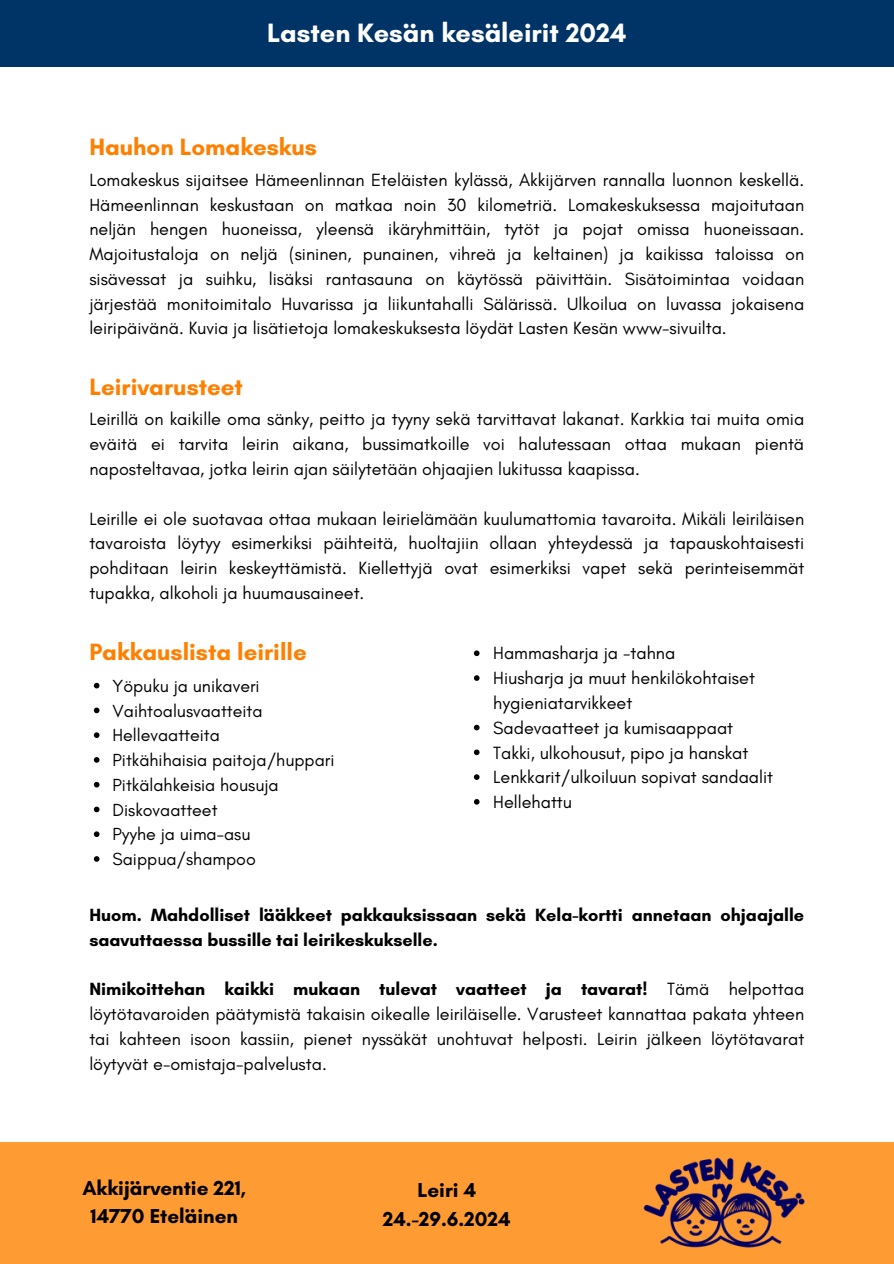
<style>
.page{position:relative;width:894px;height:1264px;background:#fff}
.page>*{position:absolute;margin:0;border:0;box-sizing:border-box;transform-origin:0 0}
.t1{font:700 27px "Glacial Indifference";color:#fff}
.t2{font:700 24px "Glacial Indifference";color:#ff8000}
.t3{font:700 20.55px/28.2px "Glacial Indifference";color:#000;text-align:center}
.t4{font:18px/24.8px "Glacial Indifference";color:#000;text-align:justify}
.t5{font:700 18px/24.8px "Glacial Indifference";color:#000}
.t6{font:17.85px "Glacial Indifference";color:#000}
.s1{font-weight:700}
</style>
<div class="page">
<div style="left:0;top:0;width:893px;height:66px;background:#036"></div>
<svg style="left:94px;top:682px;width:5px;height:6px"></svg>
<svg style="left:94px;top:707px;width:5px;height:6px"></svg>
<svg style="left:94px;top:732px;width:5px;height:6px"></svg>
<svg style="left:94px;top:757px;width:5px;height:5px"></svg>
<svg style="left:94px;top:781px;width:5px;height:6px"></svg>
<svg style="left:94px;top:806px;width:5px;height:6px"></svg>
<svg style="left:94px;top:831px;width:5px;height:6px"></svg>
<svg style="left:94px;top:856px;width:5px;height:5px"></svg>
<svg style="left:474px;top:650px;width:5px;height:6px"></svg>
<svg style="left:474px;top:675px;width:5px;height:6px"></svg>
<svg style="left:474px;top:724px;width:5px;height:6px"></svg>
<svg style="left:474px;top:749px;width:5px;height:6px"></svg>
<svg style="left:474px;top:774px;width:5px;height:6px"></svg>
<svg style="left:474px;top:799px;width:5px;height:5px"></svg>
<div style="left:0;top:1142px;width:893px;height:121px;background:#ff9b33"></div>
<img style="left:643px;top:1157px;width:162px;height:91px">
<h4 class="t1" style="left:267px;top:17px;width:361px">Lasten Kesän kesäleirit 2024</h4>
<h1 class="t2" style="left:89px;top:132px;width:229px">Hauhon Lomakeskus</h1>
<p class="t4" style="left:89px;top:167px;width:716px">Lomakeskus sijaitsee Hämeenlinnan Eteläisten kylässä, Akkijärven rannalla luonnon keskellä.<br>Hämeenlinnan keskustaan on matkaa noin 30 kilometriä. Lomakeskuksessa majoitutaan neljän hengen huoneissa, yleensä ikäryhmittäin, tytöt ja pojat omissa huoneissaan.<br>Majoitustaloja on neljä (sininen, punainen, vihreä ja keltainen) ja kaikissa taloissa on sisävessat ja suihku, lisäksi rantasauna on käytössä päivittäin. Sisätoimintaa voidaan järjestää monitoimitalo Huvarissa ja liikuntahalli Sälärissä. Ulkoilua on luvassa jokaisena leiripäivänä. Kuvia ja lisätietoja lomakeskuksesta löydät Lasten Kesän www-sivuilta.</p>
<h2 class="t2" style="left:89px;top:372px;width:155px">Leirivarusteet</h2>
<p class="t4" style="left:89px;top:407px;width:716px">Leirillä on kaikille oma sänky, peitto ja tyyny sekä tarvittavat lakanat. Karkkia tai muita omia eväitä ei tarvita leirin aikana, bussimatkoille voi halutessaan ottaa mukaan pientä naposteltavaa, jotka leirin ajan säilytetään ohjaajien lukitussa kaapissa.</p>
<h2 class="t4" style="left:89px;top:506px;width:716px">Leirille ei ole suotavaa ottaa mukaan leirielämään kuulumattomia tavaroita. Mikäli leiriläisen tavaroista löytyy esimerkiksi päihteitä, huoltajiin ollaan yhteydessä ja tapauskohtaisesti pohditaan leirin keskeyttämistä. Kiellettyjä ovat esimerkiksi vapet sekä perinteisemmät tupakka, alkoholi ja huumausaineet.</h2>
<p class="t2" style="left:89px;top:637px;width:219px">Pakkauslista leirille</p>
<p class="t4" style="left:493px;top:640px;width:183px">Hammasharja ja -tahna</p>
<p class="t4" style="left:493px;top:665px;width:263px">Hiusharja ja muut henkilökohtaiset</p>
<p class="t4" style="left:493px;top:690px;width:140px">hygieniatarvikkeet</p>
<p class="t4" style="left:493px;top:715px;width:241px">Sadevaatteet ja kumisaappaat</p>
<p class="t4" style="left:493px;top:739px;width:257px">Takki, ulkohousut, pipo ja hanskat</p>
<p class="t4" style="left:493px;top:764px;width:281px">Lenkkarit/ulkoiluun sopivat sandaalit</p>
<p class="t4" style="left:493px;top:789px;width:80px">Hellehattu</p>
<p class="t6" style="left:112px;top:675px;width:149px">Yöpuku ja unikaveri</p>
<p class="t6" style="left:112px;top:699px;width:151px">Vaihtoalusvaatteita</p>
<p class="t6" style="left:112px;top:724px;width:109px">Hellevaatteita</p>
<p class="t6" style="left:112px;top:749px;width:223px">Pitkähihaisia paitoja/huppari</p>
<p class="t6" style="left:112px;top:774px;width:168px">Pitkälahkeisia housuja</p>
<p class="t6" style="left:112px;top:798px;width:106px">Diskovaatteet</p>
<p class="t6" style="left:112px;top:823px;width:139px">Pyyhe ja uima-asu</p>
<p class="t6" style="left:112px;top:848px;width:145px">Saippua/shampoo</p>
<p class="t5" style="left:89px;top:902px;width:716px">Huom. Mahdolliset lääkkeet pakkauksissaan sekä Kela-kortti annetaan ohjaajalle saavuttaessa bussille tai leirikeskukselle.</p>
<h2 class="t4" style="left:89px;top:976px;width:716px"><span class="s1">Nimikoittehan kaikki mukaan tulevat vaatteet ja tavarat!</span> Tämä helpottaa löytötavaroiden päätymistä takaisin oikealle leiriläiselle. Varusteet kannattaa pakata yhteen tai kahteen isoon kassiin, pienet nyssäkät unohtuvat helposti. Leirin jälkeen löytötavarat löytyvät e-omistaja-palvelusta.</h2>
<p class="t3" style="left:82px;top:1173px;width:165px">Akkijärventie 221,<br>14770 Eteläinen</p>
<h3 class="t3" style="left:383px;top:1175px;width:129px">Leiri 4<br>24.-29.6.2024</h3>
</div>
